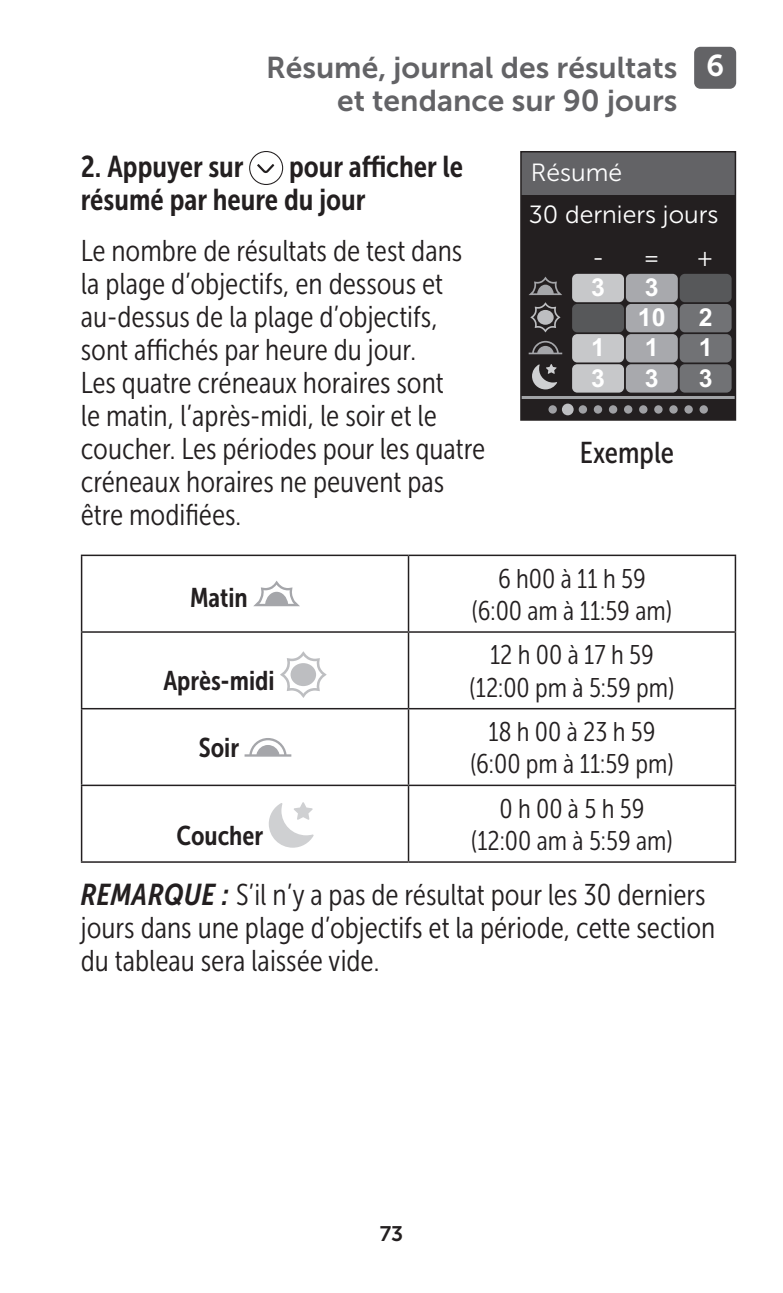
<style>
.page{position:relative;width:783px;height:1293px;background:#fff}
.page>*{position:absolute;margin:0;border:0;box-sizing:border-box;transform-origin:0 0}
.stepInfo{font:30px/33px "Museo Sans Cond 300";color:#231f20}
.noteText{font:30px/33px "Museo Sans Cond 300";color:#231f20}
.t1{font:30px/33px "Museo Sans 700";color:#636366}
.t2{font:30px/33px "Museo Sans Cond 700";color:#231f20}
.figureTitle{font:30px "Museo Sans Cond 500";color:#231f20}
.tableBody{font:27px/32.4px "Museo Sans Cond 300";color:#231f20;text-align:center}
.tableBody-2{font:27px "Museo Sans Cond 700";color:#231f20}
.image{font:24.9px/41.4px "Museo Sans 300";color:#fff}
.image-2{font:700 24.9px "Arial";color:#fff}
.t3{font:21px "Museo Sans 700";color:#231f20}
.s1{color:#fff}
.s2{font-family:"Museo Sans Cond 700";font-style:italic}
</style>
<div class="page">
<div style="left:694px;top:47px;width:42px;height:42px;background:#636366;border-radius:6px"></div>
<svg style="left:249px;top:151px;width:34px;height:34px"></svg>
<div style="left:250px;top:152px;width:32px;height:32px;background:#fff;border-radius:50%"></div>
<svg style="left:257px;top:164px;width:17px;height:9px"></svg>
<div style="left:521px;top:152px;width:214px;height:268px;background:#231f20"></div>
<div style="left:521px;top:152px;width:214px;height:43px;background:#636366"></div>
<div style="left:548px;top:405px;width:8px;height:9px;background:#9fa0a4;border-radius:50%"></div>
<svg style="left:578px;top:405px;width:9px;height:9px"></svg>
<svg style="left:593px;top:405px;width:9px;height:9px"></svg>
<svg style="left:608px;top:405px;width:9px;height:9px"></svg>
<svg style="left:623px;top:405px;width:9px;height:9px"></svg>
<div style="left:639px;top:405px;width:8px;height:9px;background:#9fa0a4;border-radius:50%"></div>
<div style="left:654px;top:405px;width:8px;height:9px;background:#9fa0a4;border-radius:50%"></div>
<div style="left:669px;top:405px;width:8px;height:9px;background:#9fa0a4;border-radius:50%"></div>
<div style="left:684px;top:405px;width:8px;height:9px;background:#9fa0a4;border-radius:50%"></div>
<div style="left:699px;top:405px;width:8px;height:9px;background:#9fa0a4;border-radius:50%"></div>
<div style="left:561px;top:403px;width:12px;height:12px;background:#bebfc2;border-radius:50%"></div>
<hr style="left:521px;top:396px;width:214px;height:3px;background:#a1a3a6">
<svg style="left:532px;top:364px;width:25px;height:25px"></svg>
<svg style="left:528px;top:341px;width:34px;height:13px"></svg>
<svg style="left:530px;top:302px;width:30px;height:30px"></svg>
<div style="left:572px;top:274px;width:52px;height:28px;background:#c7c8ca;border-radius:5px"></div>
<div style="left:572px;top:304px;width:52px;height:28px;background:#57585a;border-radius:5px"></div>
<div style="left:572px;top:334px;width:52px;height:28px;background:#c7c8ca;border-radius:5px"></div>
<div style="left:572px;top:364px;width:52px;height:28px;background:#c7c8ca;border-radius:5px"></div>
<div style="left:625px;top:274px;width:52px;height:28px;background:#a8a9ad;border-radius:5px"></div>
<div style="left:625px;top:304px;width:52px;height:28px;background:#a8a9ad;border-radius:5px"></div>
<div style="left:625px;top:334px;width:52px;height:28px;background:#a8a9ad;border-radius:5px"></div>
<div style="left:625px;top:364px;width:52px;height:28px;background:#a8a9ad;border-radius:5px"></div>
<div style="left:679px;top:274px;width:52px;height:28px;background:#57585a;border-radius:5px"></div>
<div style="left:679px;top:304px;width:52px;height:28px;background:#717275;border-radius:5px"></div>
<div style="left:679px;top:334px;width:52px;height:28px;background:#717275;border-radius:5px"></div>
<div style="left:679px;top:364px;width:52px;height:28px;background:#717275;border-radius:5px"></div>
<svg style="left:529px;top:277px;width:33px;height:18px"></svg>
<div style="left:520px;top:151px;width:216px;height:270px;border:2px solid #231f20"></div>
<hr style="left:81px;top:554px;width:327px;height:2px;background:#231f20">
<hr style="left:81px;top:556px;width:1px;height:75px;background:#231f20">
<hr style="left:408px;top:554px;width:328px;height:2px;background:#231f20">
<hr style="left:407px;top:556px;width:2px;height:75px;background:#231f20">
<hr style="left:734px;top:556px;width:2px;height:75px;background:#231f20">
<hr style="left:81px;top:631px;width:327px;height:2px;background:#231f20">
<hr style="left:81px;top:633px;width:1px;height:75px;background:#231f20">
<hr style="left:408px;top:631px;width:328px;height:2px;background:#231f20">
<hr style="left:407px;top:633px;width:2px;height:75px;background:#231f20">
<hr style="left:734px;top:633px;width:2px;height:75px;background:#231f20">
<hr style="left:81px;top:708px;width:327px;height:1px;background:#231f20">
<hr style="left:81px;top:709px;width:1px;height:75px;background:#231f20">
<hr style="left:408px;top:708px;width:328px;height:1px;background:#231f20">
<hr style="left:407px;top:709px;width:2px;height:75px;background:#231f20">
<hr style="left:734px;top:709px;width:2px;height:75px;background:#231f20">
<hr style="left:81px;top:784px;width:327px;height:2px;background:#231f20">
<hr style="left:81px;top:786px;width:1px;height:75px;background:#231f20">
<hr style="left:81px;top:861px;width:327px;height:2px;background:#231f20">
<hr style="left:408px;top:784px;width:328px;height:2px;background:#231f20">
<hr style="left:407px;top:786px;width:2px;height:75px;background:#231f20">
<hr style="left:734px;top:786px;width:2px;height:75px;background:#231f20">
<hr style="left:408px;top:861px;width:328px;height:2px;background:#231f20">
<svg style="left:253px;top:581px;width:47px;height:25px"></svg>
<svg style="left:280px;top:651px;width:46px;height:47px"></svg>
<svg style="left:244px;top:738px;width:47px;height:18px"></svg>
<svg style="left:269px;top:802px;width:44px;height:45px"></svg>
<p class="t1" style="left:337px;top:51px;width:388px;text-indent:-71px">Résumé, journal des résultats <span class="s1">6 </span>et tendance sur 90 jours</p>
<p class="t2" style="left:81px;top:150px;width:164px">2. Appuyer sur</p>
<p class="t2" style="left:81px;top:150px;width:384px;text-indent:208px">pour afficher le résumé par heure du jour</p>
<p class="stepInfo" style="left:81px;top:234px;width:405px">Le nombre de résultats de test dans la plage d’objectifs, en dessous et au-dessus de la plage d’objectifs, sont affichés par heure du jour.<br>Les quatre créneaux horaires sont<br>le matin, l’après-midi, le soir et le coucher. Les périodes pour les quatre créneaux horaires ne peuvent pas être modifiées.</p>
<p class="image" style="left:528px;top:152px;width:191px">Résumé<br>30 derniers jours</p>
<p class="image" style="left:592px;top:237px;width:70px">- =</p>
<p class="image" style="left:696px;top:237px;width:19px">+</p>
<p class="image-2" style="left:644px;top:271px;width:15px">3</p>
<p class="image-2" style="left:591px;top:271px;width:15px">3</p>
<p class="image-2" style="left:637px;top:301px;width:29px">10</p>
<p class="image-2" style="left:698px;top:301px;width:15px">2</p>
<p class="image-2" style="left:591px;top:331px;width:15px">1</p>
<p class="image-2" style="left:644px;top:331px;width:15px">1</p>
<p class="image-2" style="left:698px;top:331px;width:15px">1</p>
<p class="image-2" style="left:591px;top:362px;width:15px">3</p>
<p class="image-2" style="left:644px;top:362px;width:15px">3</p>
<p class="image-2" style="left:698px;top:362px;width:15px">3</p>
<p class="figureTitle" style="left:579px;top:436px;width:96px">Exemple</p>
<p class="tableBody-2" style="left:190px;top:582px;width:59px">Matin</p>
<p class="tableBody-2" style="left:163px;top:665px;width:113px">Après-midi</p>
<p class="tableBody-2" style="left:199px;top:733px;width:42px">Soir</p>
<p class="tableBody" style="left:472px;top:562px;width:201px">6 h00 à 11 h 59 (6:00 am à 11:59 am)</p>
<p class="tableBody" style="left:469px;top:639px;width:206px">12 h 00 à 17 h 59 (12:00 pm à 5:59 pm)</p>
<p class="tableBody" style="left:470px;top:715px;width:204px">18 h 00 à 23 h 59 (6:00 pm à 11:59 pm)</p>
<p class="tableBody" style="left:471px;top:792px;width:203px">0 h 00 à 5 h 59 (12:00 am à 5:59 am)</p>
<p class="noteText" style="left:81px;top:878px;width:636px"><span class="s2">REMARQUE :</span> S’il n’y a pas de résultat pour les 30 derniers jours dans une plage d’objectifs et la période, cette section du tableau sera laissée vide.</p>
<p class="tableBody-2" style="left:176px;top:821px;width:88px">Coucher</p>
<p class="t3" style="left:379px;top:1221px;width:25px">73</p>
</div>
